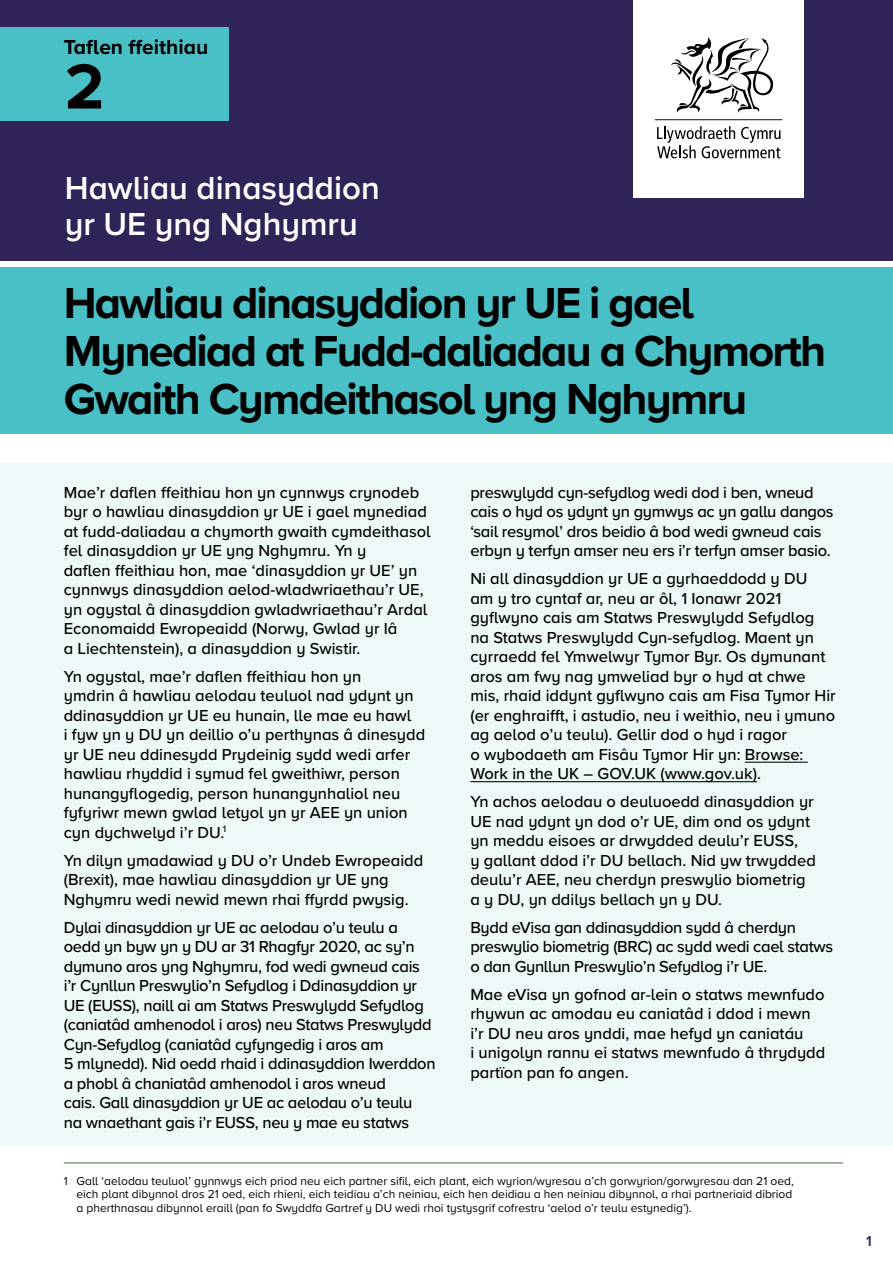
<style>
.page{position:relative;width:893px;height:1263px;background:#fff}
.page>*{position:absolute;margin:0;border:0;box-sizing:border-box;transform-origin:0 0}
.Factsheet_Number{font:700 66px "Proxima Nova";color:#000}
.H2_Heading{font:700 45px/48px "Proxima Nova";letter-spacing:-.04em;color:#000}
.H1_Heading{font:600 33px/36px "Proxima Nova";color:#fff}
.Factsheet_text{font:700 21px "Proxima Nova";color:#000}
.Intro_paras{font:500 16.5px/19.5px "Proxima Nova";color:#000}
.Intro_paras-2{font:500 16.5px/19.5px "Proxima Nova";letter-spacing:-.02em;color:#000}
.t1{font:600 15px "Proxima Nova";color:#2f2358}
.Footnotes{font:12px/13.5px "Proxima Nova";color:#000;text-align:justify}
</style>
<div class="page">
<div style="left:0;top:0;width:893px;height:260px;background:#2f2358"></div>
<div style="left:0;top:463px;width:893px;height:682px;background:#edf9f9"></div>
<div style="left:0;top:267px;width:893px;height:167px;background:#49bfc6"></div>
<hr style="left:64px;top:1162px;width:779px;height:1px;background:#4b6f44">
<hr style="left:745px;top:762px;width:63px;height:1px;background:#000">
<hr style="left:470px;top:781px;width:287px;height:1px;background:#000">
<div style="left:634px;top:0;width:170px;height:198px;background:#fff"></div>
<svg style="left:671px;top:37px;width:102px;height:76px"></svg>
<svg style="left:657px;top:126px;width:123px;height:32px"></svg>
<hr style="left:655px;top:119px;width:127px;height:1px;background:#000">
<div style="left:0;top:28px;width:229px;height:93px;background:#49bfc6"></div>
<p class="Factsheet_text" style="left:64px;top:31px;width:146px">Taflen ffeithiau</p>
<p class="Factsheet_Number" style="left:65px;top:37px;width:41px">2</p>
<h1 class="H1_Heading" style="left:65px;top:169px;width:316px">Hawliau dinasyddion yr UE yng Nghymru</h1>
<h2 class="H2_Heading" style="left:64px;top:278px;width:764px">Hawliau dinasyddion yr UE i gael<br>Mynediad at Fudd-daliadau a Chymorth<br>Gwaith Cymdeithasol yng Nghymru</h2>
<p class="Intro_paras" style="left:64px;top:482px;width:368px">Mae’r daflen ffeithiau hon yn cynnwys crynodeb byr o hawliau dinasyddion yr UE i gael mynediad at fudd-daliadau a chymorth gwaith cymdeithasol fel dinasyddion yr UE yng Nghymru. Yn y<br>daflen ffeithiau hon, mae ‘dinasyddion yr UE’ yn cynnwys dinasyddion aelod-wladwriaethau’r UE, yn ogystal â dinasyddion gwladwriaethau’r Ardal Economaidd Ewropeaidd (Norwy, Gwlad yr Iâ<br>a Liechtenstein), a dinasyddion y Swistir.</p>
<p class="Intro_paras" style="left:64px;top:666px;width:363px">Yn ogystal, mae’r daflen ffeithiau hon yn<br>ymdrin â hawliau aelodau teuluol nad ydynt yn ddinasyddion yr UE eu hunain, lle mae eu hawl<br>i fyw yn y DU yn deillio o’u perthynas â dinesydd yr UE neu ddinesydd Prydeinig sydd wedi arfer hawliau rhyddid i symud fel gweithiwr, person hunangyflogedig, person hunangynhaliol neu fyfyriwr mewn gwlad letyol yn yr AEE yn union cyn dychwelyd i’r DU.<sup>1</sup></p>
<p class="Intro_paras" style="left:64px;top:850px;width:361px">Yn dilyn ymadawiad y DU o’r Undeb Ewropeaidd (Brexit), mae hawliau dinasyddion yr UE yng<br>Nghymru wedi newid mewn rhai ffyrdd pwysig.</p>
<p class="Intro_paras-2" style="left:64px;top:917px;width:373px">Dylai dinasyddion yr UE ac aelodau o’u teulu a oedd yn byw yn y DU ar 31 Rhagfyr 2020, ac sy’n dymuno aros yng Nghymru, fod wedi gwneud cais i’r Cynllun Preswylio’n Sefydlog i Ddinasyddion yr UE (EUSS), naill ai am Statws Preswylydd Sefydlog (caniatâd amhenodol i aros) neu Statws Preswylydd Cyn-Sefydlog (caniatâd cyfyngedig i aros am<br>5 mlynedd). Nid oedd rhaid i ddinasyddion Iwerddon a phobl â chaniatâd amhenodol i aros wneud<br>cais. Gall dinasyddion yr UE ac aelodau o’u teulu<br>na wnaethant gais i’r EUSS, neu y mae eu statws</p>
<p class="Intro_paras-2" style="left:470px;top:482px;width:365px">preswylydd cyn-sefydlog wedi dod i ben, wneud cais o hyd os ydynt yn gymwys ac yn gallu dangos ‘sail resymol’ dros beidio â bod wedi gwneud cais erbyn y terfyn amser neu ers i’r terfyn amser basio.</p>
<p class="Intro_paras" style="left:470px;top:568px;width:367px">Ni all dinasyddion yr UE a gyrhaeddodd y DU<br>am y tro cyntaf ar, neu ar ôl, 1 Ionawr 2021 gyflwyno cais am Statws Preswylydd Sefydlog na Statws Preswylydd Cyn-sefydlog. Maent yn cyrraedd fel Ymwelwyr Tymor Byr. Os dymunant aros am fwy nag ymweliad byr o hyd at chwe mis, rhaid iddynt gyflwyno cais am Fisa Tymor Hir (er enghraifft, i astudio, neu i weithio, neu i ymuno ag aelod o’u teulu). Gellir dod o hyd i ragor<br>o wybodaeth am Fisâu Tymor Hir yn: Browse:<br>Work in the UK – GOV.UK (www.gov.uk).</p>
<p class="Intro_paras" style="left:470px;top:791px;width:347px">Yn achos aelodau o deuluoedd dinasyddion yr UE nad ydynt yn dod o’r UE, dim ond os ydynt yn meddu eisoes ar drwydded deulu’r EUSS,<br>y gallant ddod i’r DU bellach. Nid yw trwydded deulu’r AEE, neu cherdyn preswylio biometrig a y DU, yn ddilys bellach yn y DU.</p>
<p class="Intro_paras-2" style="left:470px;top:917px;width:364px">Bydd eVisa gan ddinasyddion sydd â cherdyn preswylio biometrig (BRC) ac sydd wedi cael statws o dan Gynllun Preswylio’n Sefydlog i’r UE.</p>
<p class="Intro_paras" style="left:470px;top:984px;width:356px">Mae eVisa yn gofnod ar-lein o statws mewnfudo rhywun ac amodau eu caniatâd i ddod i mewn i’r DU neu aros ynddi, mae hefyd yn caniatáu<br>i unigolyn rannu ei statws mewnfudo â thrydydd partïon pan fo angen.</p>
<p class="Footnotes" style="left:77px;top:1174px;width:719px;text-indent:-13px">1 Gall ‘aelodau teuluol’ gynnwys eich priod neu eich partner sifil, eich plant, eich wyrion/wyresau a’ch gorwyrion/gorwyresau dan 21 oed, eich plant dibynnol dros 21 oed, eich rhieni, eich teidiau a’ch neiniau, eich hen deidiau a hen neiniau dibynnol, a rhai partneriaid dibriod a pherthnasau dibynnol eraill (pan fo Swyddfa Gartref y DU wedi rhoi tystysgrif cofrestru ‘aelod o’r teulu estynedig’).</p>
<p class="t1" style="left:866px;top:1229px;width:7px">1</p>
</div>
